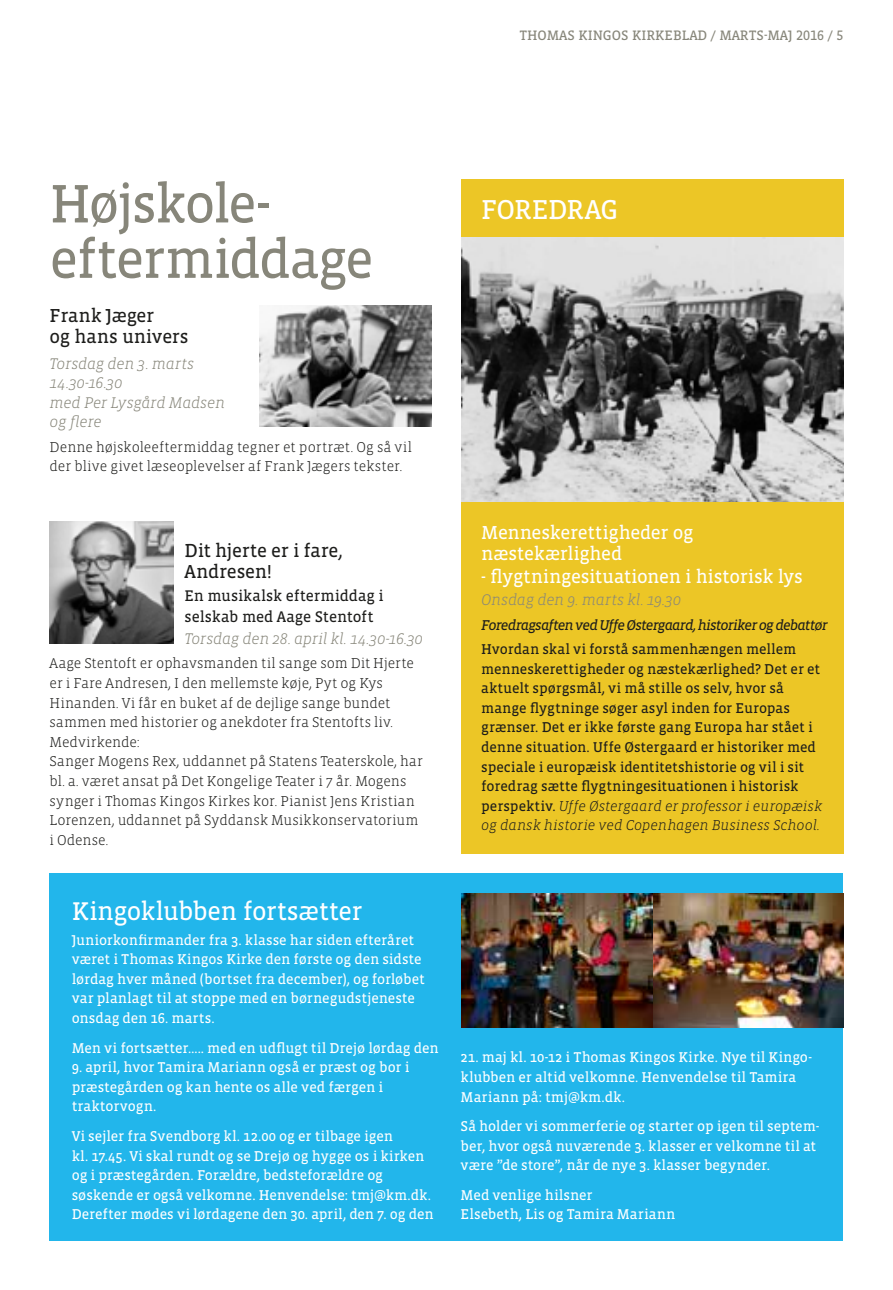
<style>
.page{position:relative;width:893px;height:1290px;background:#fff}
.page>*{position:absolute;margin:0;border:0;box-sizing:border-box;transform-origin:0 0}
.t1{font:55.48px "Vista Slab OT";letter-spacing:-.035em;color:#87867a}
.t2{font:28px "Vista Slab OT";letter-spacing:-.025em;color:#fff}
.t3{font:26.25px "Vista Slab OT";letter-spacing:-.02em;color:#fff}
.t4{font:19.25px/21px "Vista Slab OT";letter-spacing:-.015em;color:#fff}
.t5{font:19.25px/21px "Vista Slab OT";letter-spacing:-.015em;color:#1d1d1b}
.t6{font:italic 300 15.75px/19.2px "Vista Slab OT";letter-spacing:-.015em;color:#87867a}
.t7{font:15.75px/21px "Vista Slab OT";letter-spacing:-.005em;color:#1d1d1b}
.t8{font:14.53px/19.6px "Vista Slab OT";letter-spacing:-.005em;color:#fff}
.t9{font:300 14.53px/19.6px "Vista Slab OT";color:#1d1d1b}
.t10{font:14.53px/19.6px "Vista Slab OT";letter-spacing:-.005em;color:#1d1d1b}
.t11{font:italic 14.53px "Vista Slab OT";letter-spacing:-.06em;color:#1d1d1b}
.t12{font:14px "Vista Slab OT";color:#87867a}
.s1{font-weight:300;font-style:italic}
</style>
<div class="page">
<div style="left:461px;top:179px;width:382px;height:674px;background:#ecc626"></div>
<div style="left:50px;top:873px;width:793px;height:367px;background:#22b6eb"></div>
<img style="left:461px;top:237px;width:382px;height:264px">
<img style="left:259px;top:305px;width:173px;height:122px">
<img style="left:50px;top:522px;width:124px;height:122px">
<img style="left:461px;top:894px;width:382px;height:134px">
<p class="t12" style="left:519px;top:28px;width:325px">THOMAS KINGOS KIRKEBLAD / MARTS-MAJ 2016 / 5</p>
<h1 class="t1" style="left:50px;top:175px;width:219px">Højskole-</h1>
<h1 class="t1" style="left:50px;top:231px;width:326px">eftermiddage</h1>
<h3 class="t5" style="left:50px;top:305px;width:141px">Frank Jæger<br>og hans univers</h3>
<p class="t6" style="left:50px;top:355px;width:177px">Torsdag den 3. marts<br>14.30-16.30<br>med Per Lysgård Madsen og flere</p>
<p class="t9" style="left:50px;top:437px;width:364px">Denne højskoleeftermiddag tegner et portræt. Og så vil der blive givet læseoplevelser af Frank Jægers tekster.</p>
<h3 class="t5" style="left:185px;top:540px;width:160px">Dit hjerte er i fare,<br>Andresen!</h3>
<p class="t7" style="left:185px;top:585px;width:200px">En musikalsk eftermiddag i selskab med Aage Stentoft</p>
<p class="t6" style="left:185px;top:629px;width:240px">Torsdag den 28. april kl. 14.30-16.30</p>
<p class="t9" style="left:50px;top:654px;width:375px">Aage Stentoft er ophavsmanden til sange som Dit Hjerte er i Fare Andresen, I den mellemste køje, Pyt og Kys Hinanden. Vi får en buket af de dejlige sange bundet sammen med historier og anekdoter fra Stentofts liv.<br>Medvirkende:<br>Sanger Mogens Rex, uddannet på Statens Teaterskole, har bl. a. været ansat på Det Kongelige Teater i 7 år. Mogens synger i Thomas Kingos Kirkes kor. Pianist Jens Kristian Lorenzen, uddannet på Syddansk Musikkonservatorium i Odense.</p>
<h3 class="t3" style="left:72px;top:898px;width:292px">Kingoklubben fortsætter</h3>
<p class="t8" style="left:72px;top:930px;width:355px">Juniorkonfirmander fra 3. klasse har siden efteråret været i Thomas Kingos Kirke den første og den sidste lørdag hver måned (bortset fra december), og forløbet var planlagt til at stoppe med en børnegudstjeneste onsdag den 16. marts.</p>
<p class="t8" style="left:72px;top:1038px;width:368px">Men vi fortsætter….. med en udflugt til Drejø lørdag den</p>
<p class="t8" style="left:72px;top:1058px;width:339px">9. april, hvor Tamira Mariann også er præst og bor i præstegården og kan hente os alle ved færgen i traktorvogn.</p>
<p class="t8" style="left:72px;top:1126px;width:363px">Vi sejler fra Svendborg kl. 12.00 og er tilbage igen<br>kl. 17.45. Vi skal rundt og se Drejø og hygge os i kirken og i præstegården. Forældre, bedsteforældre og søskende er også velkomne. Henvendelse: tmj@km.dk.<br>Derefter mødes vi lørdagene den 30. april, den 7. og den</p>
<h2 class="t2" style="left:481px;top:195px;width:139px">FOREDRAG</h2>
<h3 class="t4" style="left:481px;top:522px;width:214px">Menneskerettigheder og næstekærlighed</h3>
<h3 class="t4" style="left:481px;top:567px;width:323px">- flygtningesituationen i historisk lys</h3>
<p class="t6" style="left:481px;top:590px;width:201px">Onsdag den 9. marts kl. 19.30</p>
<p class="t11" style="left:481px;top:617px;width:348px">Foredragsaften ved Uffe Østergaard, historiker og debattør</p>
<p class="t10" style="left:481px;top:640px;width:342px">Hvordan skal vi forstå sammenhængen mellem menneskerettigheder og næstekærlighed? Det er et aktuelt spørgsmål, vi må stille os selv, hvor så mange flygtninge søger asyl inden for Europas grænser. Det er ikke første gang Europa har stået i denne situation. Uffe Østergaard er historiker med speciale i europæisk identitetshistorie og vil i sit foredrag sætte flygtningesituationen i historisk perspektiv. <span class="s1">Uffe Østergaard er professor i europæisk og dansk historie ved Copenhagen Business School.</span></p>
<p class="t8" style="left:461px;top:1048px;width:353px">21. maj kl. 10-12 i Thomas Kingos Kirke. Nye til Kingo&shy;klubben er altid velkomne. Henvendelse til Tamira<br>Mariann på: tmj@km.dk.</p>
<p class="t8" style="left:461px;top:1116px;width:360px">Så holder vi sommerferie og starter op igen til septem&shy;ber, hvor også nuværende 3. klasser er velkomne til at være ”de store”, når de nye 3. klasser begynder.</p>
<p class="t8" style="left:461px;top:1185px;width:216px">Med venlige hilsner<br>Elsebeth, Lis og Tamira Mariann</p>
</div>
